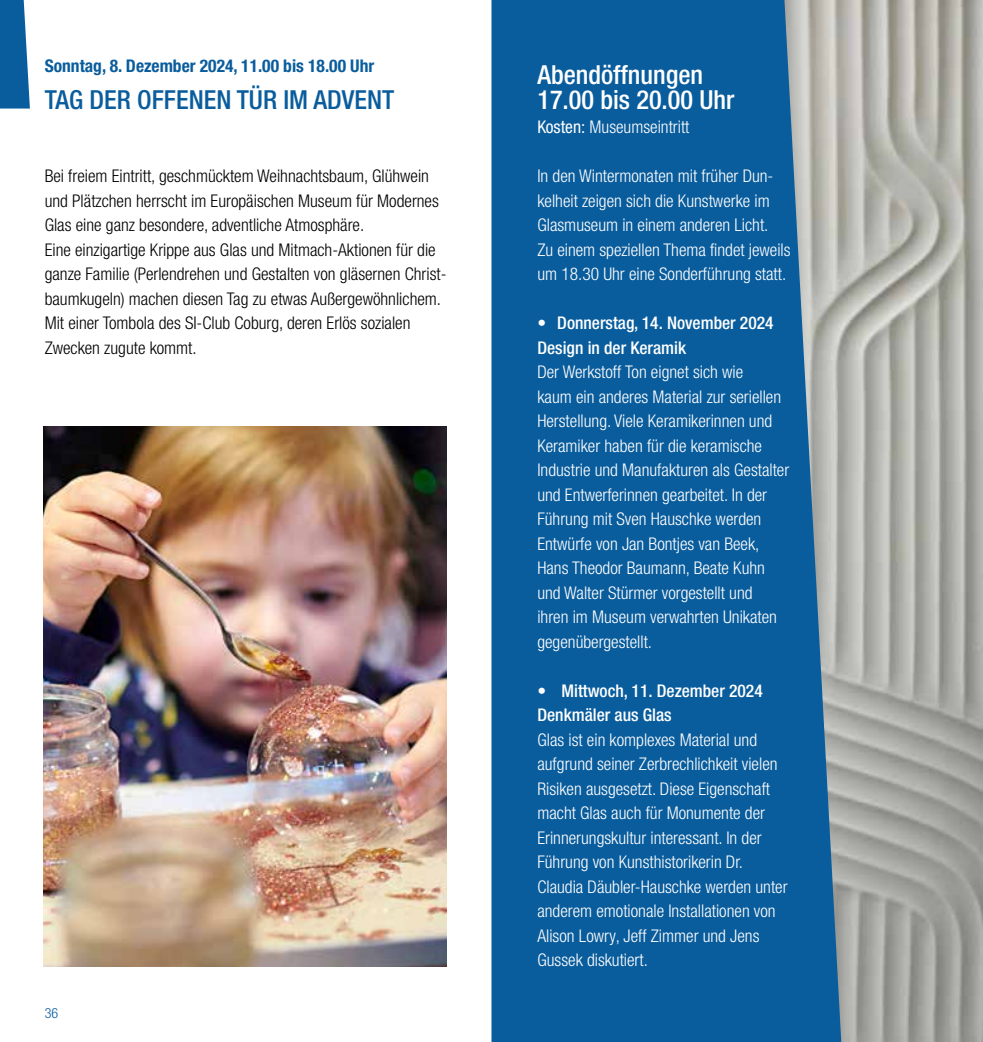
<style>
.page{position:relative;width:983px;height:1042px;background:#fff}
.page>*{position:absolute;margin:0;border:0;box-sizing:border-box;transform-origin:0 0}
.t1{font:500 condensed 26.25px/24.5px "Helvetica Neue LT Pro";color:#fff}
.t2{font:500 condensed 26.25px "Helvetica Neue LT Pro";color:#0a5d9d}
.t3{font:300 condensed 17.5px/24.5px "Helvetica Neue LT Pro";color:#fff}
.t4{font:300 condensed 17.5px/24.5px "Helvetica Neue LT Pro";color:#000}
.t5{font:500 condensed 17.5px/24.5px "Helvetica Neue LT Pro";color:#fff}
.t6{font:700 condensed 17.5px "Helvetica Neue LT Pro";color:#0a5d9d}
.t7{font:300 condensed 14px "Helvetica Neue LT Pro";color:#0a5d9d}
.s1{font-weight:400}
.s2{font-weight:300}
</style>
<div class="page">
<img style="left:841px;top:0;width:141px;height:1042px">
<svg style="left:491px;top:0;width:350px;height:1042px;background:#19659f"></svg>
<svg style="left:0;top:0;width:30px;height:109px;background:#246ea7"></svg>
<img style="left:44px;top:426px;width:402px;height:540px">
<p class="t6" style="left:45px;top:55px;width:331px">Sonntag, 8. Dezember 2024, 11.00 bis 18.00 Uhr</p>
<h1 class="t2" style="left:45px;top:83px;width:351px">TAG DER OFFENEN TÜR IM ADVENT</h1>
<p class="t4" style="left:45px;top:163px;width:403px">Bei freiem Eintritt, geschmücktem Weihnachtsbaum, Glühwein und Plätzchen herrscht im Europäischen Museum für Modernes Glas eine ganz besondere, adventliche Atmosphäre.<br>Eine einzigartige Krippe aus Glas und Mitmach-Aktionen für die ganze Familie (Perlendrehen und Gestalten von gläsernen Christ&shy;baumkugeln) machen diesen Tag zu etwas Außergewöhnlichem.<br>Mit einer Tombola des SI-Club Coburg, deren Erlös sozialen Zwecken zugute kommt.</p>
<p class="t7" style="left:45px;top:1005px;width:15px">36</p>
<h1 class="t1" style="left:537px;top:62px;width:198px">Abendöffnungen<br>17.00 bis 20.00 Uhr</h1>
<p class="t3" style="left:537px;top:114px;width:153px"><span class="s1">Kosten:</span> Museumseintritt</p>
<p class="t3" style="left:537px;top:163px;width:254px">In den Wintermonaten mit früher Dun&shy;kelheit zeigen sich die Kunstwerke im Glasmuseum in einem anderen Licht.<br>Zu einem speziellen Thema findet jeweils um 18.30 Uhr eine Sonderführung statt.</p>
<p class="t5" style="left:537px;top:310px;width:237px"><span class="s2">•</span> Donnerstag, 14. November 2024<br>Design in der Keramik</p>
<p class="t3" style="left:537px;top:359px;width:253px">Der Werkstoff Ton eignet sich wie<br>kaum ein anderes Material zur seriellen Herstellung. Viele Keramikerinnen und Keramiker haben für die keramische Industrie und Manufakturen als Gestalter und Entwerferinnen gearbeitet. In der Führung mit Sven Hauschke werden Entwürfe von Jan Bontjes van Beek, Hans Theodor Baumann, Beate Kuhn und Walter Stürmer vorgestellt und<br>ihren im Museum verwahrten Unikaten gegenübergestellt.</p>
<p class="t5" style="left:537px;top:678px;width:227px"><span class="s2">•</span> Mittwoch, 11. Dezember 2024<br>Denkmäler aus Glas</p>
<p class="t3" style="left:537px;top:727px;width:252px">Glas ist ein komplexes Material und aufgrund seiner Zerbrechlichkeit vielen Risiken ausgesetzt. Diese Eigenschaft macht Glas auch für Monumente der Erinnerungskultur interessant. In der Führung von Kunsthistorikerin Dr.<br>Claudia Däubler-Hauschke werden unter anderem emotionale Installationen von Alison Lowry, Jeff Zimmer und Jens Gussek diskutiert.</p>
</div>
